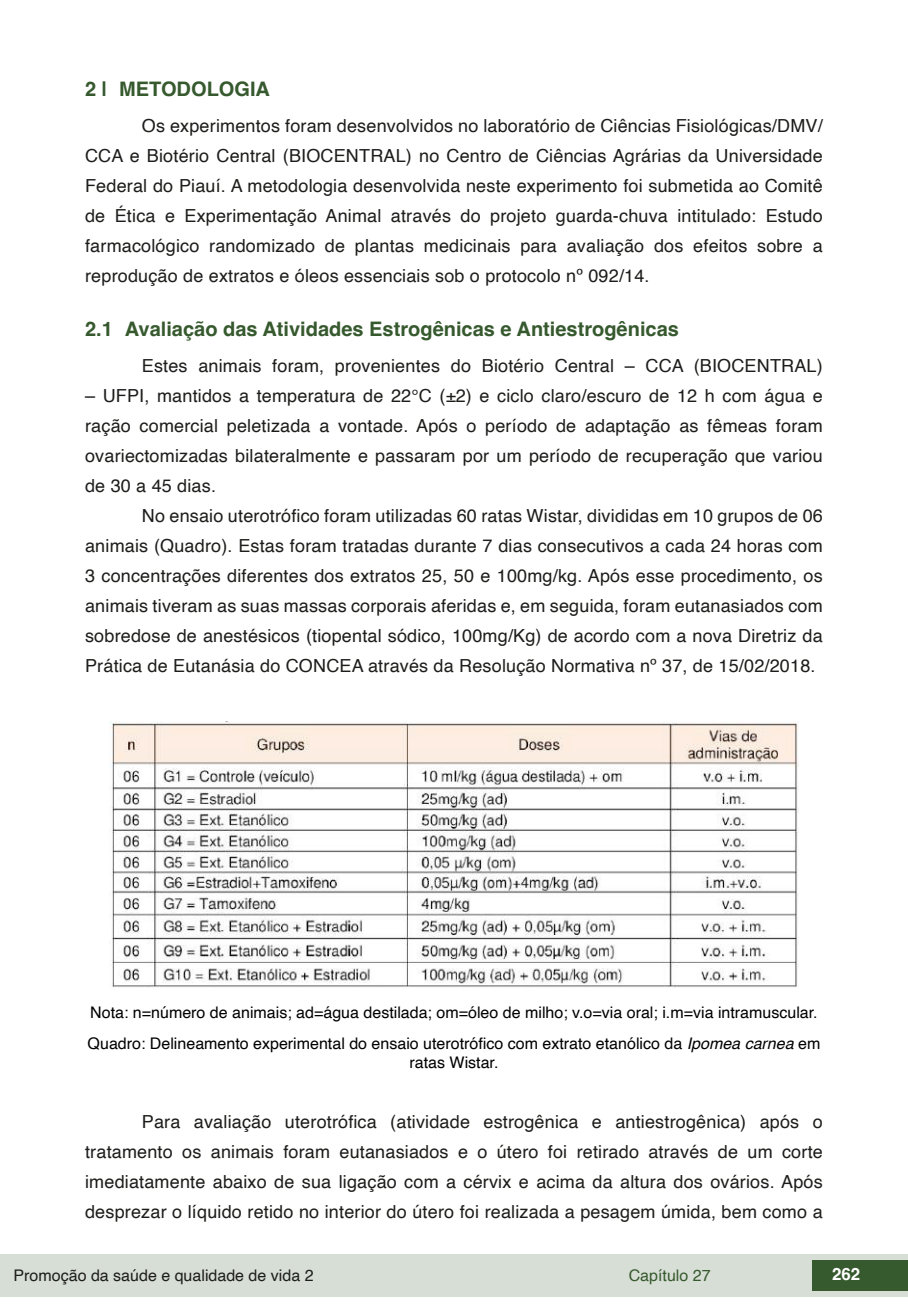
<style>
.page{position:relative;width:908px;height:1304px;background:#fff}
.page>*{position:absolute;margin:0;border:0;box-sizing:border-box;transform-origin:0 0}
.t1{font:700 20px "Helvetica";color:#36592e}
.t2{font:18px/30px "Helvetica";letter-spacing:.01em;color:#1d1d1b;text-align:justify}
.t3{font:700 16.8px "Helvetica";color:#fff}
.t4{font:16px/30.6px "Helvetica";color:#000}
.t5{font:16px "Helvetica";color:#1d1d1b}
.t6{font:16px "Helvetica";color:#36592e}
.s1{font-style:italic}
</style>
<div class="page">
<div style="left:0;top:1254px;width:906px;height:43px;background:#d7ded5"></div>
<div style="left:812px;top:1261px;width:95px;height:30px;background:#36592e"></div>
<img style="left:109px;top:722px;width:689px;height:266px">
<p class="t1" style="left:85px;top:77px;width:186px">2 | METODOLOGIA</p>
<p class="t2" style="left:85px;top:111px;width:738px;text-indent:57px">Os experimentos foram desenvolvidos no laboratório de Ciências Fisiológicas/DMV/ CCA e Biotério Central (BIOCENTRAL) no Centro de Ciências Agrárias da Universidade Federal do Piauí. A metodologia desenvolvida neste experimento foi submetida ao Comitê de Ética e Experimentação Animal através do projeto guarda-chuva intitulado: Estudo farmacológico randomizado de plantas medicinais para avaliação dos efeitos sobre a reprodução de extratos e óleos essenciais sob o protocolo nº 092/14.</p>
<p class="t1" style="left:85px;top:317px;width:595px">2.1 Avaliação das Atividades Estrogênicas e Antiestrogênicas</p>
<p class="t2" style="left:142px;top:351px;width:682px">Estes animais foram, provenientes do Biotério Central – CCA (BIOCENTRAL)</p>
<p class="t2" style="left:85px;top:381px;width:738px">– UFPI, mantidos a temperatura de 22°C (±2) e ciclo claro/escuro de 12 h com água e ração comercial peletizada a vontade. Após o período de adaptação as fêmeas foram ovariectomizadas bilateralmente e passaram por um período de recuperação que variou de 30 a 45 dias.</p>
<p class="t2" style="left:85px;top:501px;width:739px;text-indent:57px">No ensaio uterotrófico foram utilizadas 60 ratas Wistar, divididas em 10 grupos de 06 animais (Quadro). Estas foram tratadas durante 7 dias consecutivos a cada 24 horas com 3 concentrações diferentes dos extratos 25, 50 e 100mg/kg. Após esse procedimento, os animais tiveram as suas massas corporais aferidas e, em seguida, foram eutanasiados com sobredose de anestésicos (tiopental sódico, 100mg/Kg) de acordo com a nova Diretriz da Prática de Eutanásia do CONCEA através da Resolução Normativa nº 37, de 15/02/2018.</p>
<p class="t4" style="left:88px;top:998px;width:733px">Nota: n=número de animais; ad=água destilada; om=óleo de milho; v.o=via oral; i.m=via intramuscular.<br>Quadro: Delineamento experimental do ensaio uterotrófico com extrato etanólico da <span class="s1">Ipomea carnea</span> em</p>
<p class="t4" style="left:409px;top:1048px;width:90px">ratas Wistar.</p>
<p class="t2" style="left:85px;top:1107px;width:739px;text-indent:57px">Para avaliação uterotrófica (atividade estrogênica e antiestrogênica) após o tratamento os animais foram eutanasiados e o útero foi retirado através de um corte imediatamente abaixo de sua ligação com a cérvix e acima da altura dos ovários. Após desprezar o líquido retido no interior do útero foi realizada a pesagem úmida, bem como a</p>
<p class="t5" style="left:14px;top:1263px;width:301px">Promoção da saúde e qualidade de vida 2</p>
<p class="t6" style="left:628px;top:1263px;width:83px">Capítulo 27</p>
<p class="t3" style="left:831px;top:1264px;width:30px">262</p>
</div>
